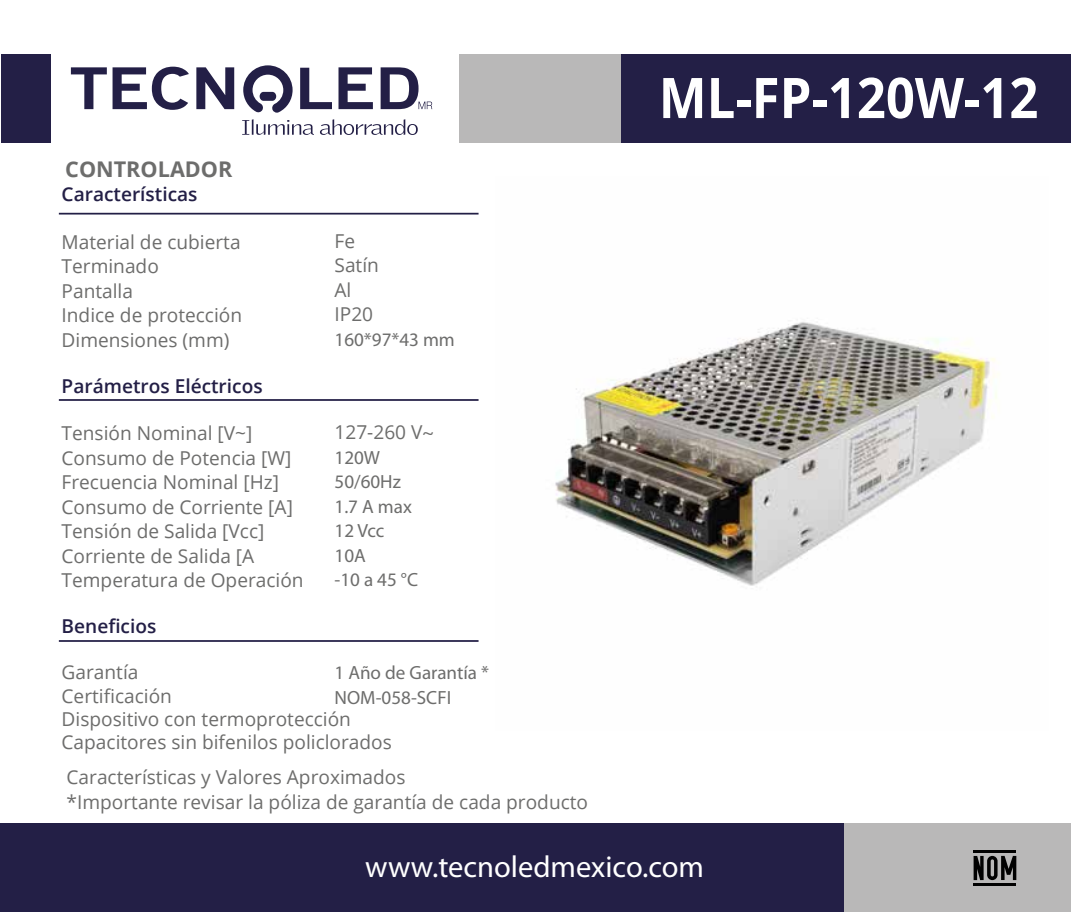
<style>
.page{position:relative;width:1071px;height:912px;background:#fff}
.page>*{position:absolute;margin:0;border:0;box-sizing:border-box;transform-origin:0 0}
.t1{font:700 56px "Open Sans";color:#fff;scale:.91 1}
.t2{font:30.45px "Myriad Pro";color:#fff}
.t3{font:700 21.7px "Open Sans";color:#6d6d6c}
.t4{font:19.07px/24.5px "Open Sans";color:#6d6d6c}
.t5{font:19.07px/24.5px "Myriad Pro";color:#6d6d6c}
.t6{font:600 19.07px "Open Sans";color:#231f46}
.s1{font-family:"Myriad Pro"}
</style>
<div class="page">
<div style="left:1px;top:54px;width:50px;height:88px;background:#231f46"></div>
<div style="left:460px;top:54px;width:161px;height:88px;background:#b9b8b8"></div>
<div style="left:622px;top:54px;width:449px;height:88px;background:#231f46"></div>
<hr style="left:59px;top:213px;width:420px;height:1px;background:#231f46">
<hr style="left:59px;top:399px;width:420px;height:2px;background:#231f46">
<hr style="left:59px;top:640px;width:420px;height:1px;background:#231f46">
<div style="left:0;top:823px;width:845px;height:88px;background:#231f46"></div>
<div style="left:845px;top:823px;width:226px;height:88px;background:#b9b8b8"></div>
<hr style="left:974px;top:883px;width:42px;height:3px;background:#010101">
<svg style="left:974px;top:855px;width:42px;height:24px"></svg>
<hr style="left:974px;top:849px;width:42px;height:3px;background:#010101">
<svg style="left:71px;top:67px;width:36px;height:42px"></svg>
<svg style="left:196px;top:67px;width:38px;height:42px"></svg>
<svg style="left:300px;top:68px;width:32px;height:41px"></svg>
<svg style="left:339px;top:67px;width:34px;height:42px"></svg>
<svg style="left:381px;top:67px;width:51px;height:42px"></svg>
<svg style="left:113px;top:67px;width:76px;height:43px"></svg>
<svg style="left:243px;top:65px;width:50px;height:48px"></svg>
<svg style="left:242px;top:119px;width:72px;height:16px"></svg>
<svg style="left:320px;top:119px;width:98px;height:16px"></svg>
<img style="left:555px;top:322px;width:444px;height:264px">
<p class="t3" style="left:65px;top:153px;width:169px">CONTROLADOR</p>
<p class="t6" style="left:62px;top:181px;width:138px">Características</p>
<p class="t4" style="left:62px;top:229px;width:182px">Material de cubierta<br>Terminado<br>Pantalla<br>Indice de protección<br>Dimensiones (mm)</p>
<p class="t6" style="left:62px;top:372px;width:203px">Parámetros Eléctricos</p>
<p class="t4" style="left:62px;top:420px;width:244px">Tensión Nominal [V~]<br>Consumo de Potencia [W]<br>Frecuencia Nominal [Hz]<br>Consumo de Corriente [A]<br>Tensión de Salida [Vcc]<br>Corriente de Salida [A<br>Temperatura de Operación</p>
<p class="t6" style="left:62px;top:613px;width:96px">Beneficios</p>
<p class="t4" style="left:62px;top:659px;width:332px;line-height:23.4px">Garantía<br>Certificación<br>Dispositivo con termoprotección<br>Capacitores sin bifenilos policlorados</p>
<p class="t4" style="left:335px;top:228px;width:46px">Fe<br>Satín<br>Al<br>IP20</p>
<p class="t5" style="left:335px;top:327px;width:122px">160*97*43 mm</p>
<p class="t4" style="left:335px;top:419px;width:101px">127-260 V<span class="s1">~</span></p>
<p class="t5" style="left:335px;top:444px;width:85px">120W<br>50/60Hz<br>1.7 A max<br>12 Vcc<br>10A<br>-10 a 45 °C</p>
<p class="t5" style="left:335px;top:660px;width:156px">1 Año de Garantía *<br>NOM-058-SCFI</p>
<p class="t4" style="left:67px;top:764px;width:523px">Características y Valores Aproximados<br>*Importante revisar la póliza de garantía de cada producto</p>
<h1 class="t1" style="left:659px;top:58px;width:419px">ML-FP-120W-12</h1>
<h2 class="t2" style="left:365px;top:847px;width:340px">www.tecnoledmexico.com</h2>
</div>
